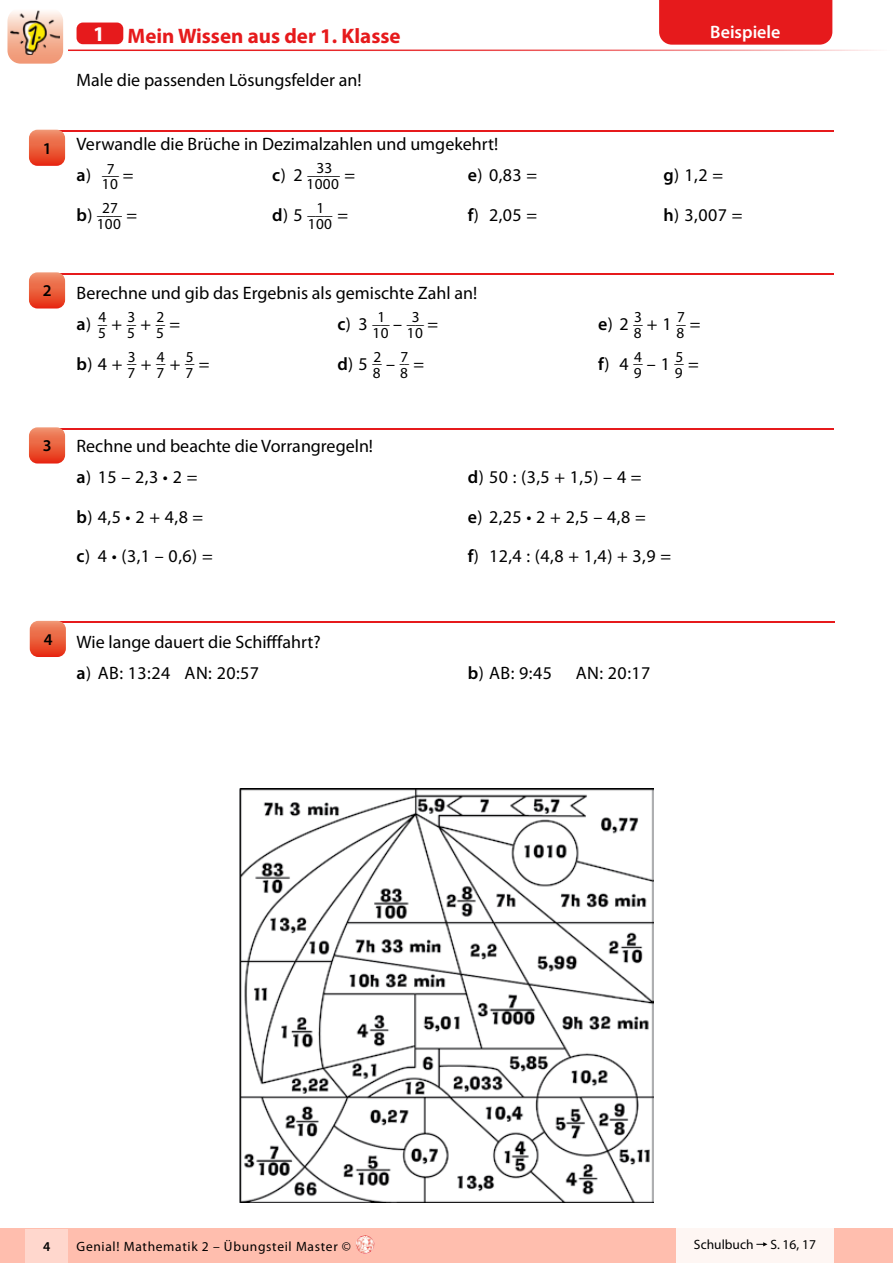
<style>
.page{position:relative;width:893px;height:1263px;background:#fff}
.page>*{position:absolute;margin:0;border:0;box-sizing:border-box;transform-origin:0 0}
.t1{font:700 21px "Myriad Pro";color:#e61a1c}
.t2{font:18px/39.5px "Myriad Pro";color:#000}
.t3{font:600 18px "Myriad Pro";color:#fff}
.t4{font:600 16.5px "Myriad Pro";color:#000}
.t5{font:15.3px/14.2px "Myriad Pro";letter-spacing:.025em;color:#000}
.t6{font:15.3px "Myriad Pro";letter-spacing:.025em;color:#000;scale:.61 1}
.t7{font:15.3px/14.4px "Myriad Pro";letter-spacing:.025em;color:#000;scale:1.09 1}
.t8{font:15.3px/14.2px "Myriad Pro";letter-spacing:.025em;color:#000;scale:1.12 1}
.t9{font:15.3px "Myriad Pro";letter-spacing:.025em;color:#000;scale:1.07 1}
.t10{font:13.5px "Myriad Pro";letter-spacing:.05em;color:#000}
.t11{font:13.5px "Myriad Pro";color:#000}
.t12{font:600 13.5px "Myriad Pro";color:#000}
.s1{color:#fff}
.s2{font-weight:600;font-size:18px}
.s3{font-size:18px}
.s4{font-weight:600}
</style>
<div class="page">
<div style="left:0;top:1229px;width:893px;height:34px;background:#ffbeae"></div>
<img style="left:356px;top:1235px;width:18px;height:19px;border-radius:9px">
<div style="left:26px;top:1229px;width:42px;height:34px;background:#ffd7cd"></div>
<img style="left:239px;top:788px;width:415px;height:414px">
<hr style="left:68px;top:50px;width:825px;height:1px;background:#e61a1c">
<div style="left:77px;top:23px;width:46px;height:21px;background:#e61a1c;border-radius:6px"></div>
<div style="left:659px;top:0;width:173px;height:45px;background:#e61a1c"></div>
<div style="left:676px;top:1229px;width:157px;height:34px;background:#fef6f3"></div>
<svg style="left:756px;top:1242px;width:11px;height:4px"></svg>
<hr style="left:36px;top:130px;width:797px;height:2px;background:#e61a1c">
<svg style="left:29px;top:130px;width:36px;height:36px"></svg>
<hr style="left:36px;top:273px;width:797px;height:1px;background:#e61a1c">
<svg style="left:29px;top:272px;width:36px;height:36px"></svg>
<hr style="left:36px;top:428px;width:797px;height:1px;background:#e61a1c">
<svg style="left:29px;top:427px;width:36px;height:36px"></svg>
<hr style="left:37px;top:621px;width:797px;height:2px;background:#e61a1c">
<svg style="left:30px;top:621px;width:36px;height:36px"></svg>
<svg style="left:7px;top:10px;width:56px;height:54px"></svg>
<img style="left:10px;top:11px;width:50px;height:43px">
<p class="t1" style="left:93px;top:22px;width:309px"><span class="s1">1</span> Mein Wissen aus der 1. Klasse</p>
<p class="t3" style="left:710px;top:20px;width:72px">Beispiele</p>
<p class="t2" style="left:77px;top:60px;width:287px">Male die passenden Lösungsfelder an!</p>
<p class="t4" style="left:43px;top:138px;width:10px">1</p>
<p class="t2" style="left:77px;top:124px;width:423px">Verwandle die Brüche in Dezimalzahlen und umgekehrt!</p>
<p class="t8" style="left:102px;top:163px;width:30px;text-indent:-25px"><span class="s2">a</span><span class="s3">)</span> __7<br>10 <sup>=</sup></p>
<p class="t7" style="left:77px;top:202px;width:43px"><span class="s2">b</span><span class="s3">)</span> ___</p>
<p class="t5" style="left:306px;top:160px;width:50px;line-height:16px;text-indent:10px">33<br>1000 <sup>=</sup></p>
<p class="t7" style="left:308px;top:202px;width:39px;text-indent:-36px"><span class="s2">d</span><span class="s3">) 5</span> ___1<br>100 <sup>=</sup></p>
<p class="t9" style="left:272px;top:161px;width:65px"><span class="s2">c</span><span class="s3">) 2</span> ____</p>
<p class="t2" style="left:468px;top:155px;width:71px"><span class="s4">e</span>) 0,83 = <span class="s4">f</span>) 2,05 =</p>
<p class="t2" style="left:663px;top:155px;width:81px"><span class="s4">g</span>) 1,2 = <span class="s4">h</span>) 3,007 =</p>
<p class="t5" style="left:97px;top:199px;width:42px;line-height:16px;text-indent:5px">27<br>100 <sup>=</sup></p>
<p class="t4" style="left:43px;top:280px;width:10px">2</p>
<p class="t2" style="left:77px;top:273px;width:402px">Berechne und gib das Ergebnis als gemischte Zahl an!</p>
<p class="t6" style="left:77px;top:309px;width:52px"><span class="s2">a</span><span class="s3">)</span> __4</p>
<p class="t5" style="left:156px;top:311px;width:25px;text-indent:-29px">5 <span class="s3">+</span> _ _2<br>5 <sup>=</sup></p>
<p class="t2" style="left:77px;top:344px;width:61px"><span class="s4">b</span>) 4 + <sup>__3</sup></p>
<p class="t5" style="left:98px;top:311px;width:40px">5 <span class="s3">+</span> _ _3</p>
<p class="t5" style="left:407px;top:311px;width:33px;text-indent:-34px">10 <span class="s3">–</span> __3<br>10 <sup>=</sup></p>
<p class="t6" style="left:337px;top:349px;width:74px"><span class="s2">d</span><span class="s3">) 5</span> __2</p>
<p class="t8" style="left:337px;top:311px;width:48px"><span class="s2">c</span><span class="s3">) 3</span> __1</p>
<p class="t5" style="left:128px;top:351px;width:40px">7 <span class="s3">+</span> _ _4</p>
<p class="t5" style="left:186px;top:351px;width:25px;text-indent:-29px">7 <span class="s3">+</span> _ _5<br>7 <sup>=</sup></p>
<p class="t5" style="left:400px;top:351px;width:25px;text-indent:-27px">8 <span class="s3">–</span> _ _7<br>8 <sup>=</sup></p>
<p class="t6" style="left:598px;top:309px;width:74px"><span class="s2">e</span><span class="s3">) 2</span> __3</p>
<p class="t5" style="left:677px;top:311px;width:25px;text-indent:-43px">8 <span class="s3">+ 1</span> _ _7<br>8 <sup>=</sup></p>
<p class="t6" style="left:598px;top:349px;width:74px"><span class="s2">f</span><span class="s3">) 4</span> __4</p>
<p class="t5" style="left:675px;top:351px;width:25px;text-indent:-41px">9 <span class="s3">– 1</span> _ _5<br>9 <sup>=</sup></p>
<p class="t4" style="left:43px;top:435px;width:10px">3</p>
<p class="t2" style="left:77px;top:430px;width:298px;line-height:31.3px">Rechne und beachte die Vorrangregeln! <span class="s4">a</span>) 15 – 2,3 • 2 =</p>
<p class="t2" style="left:77px;top:497px;width:138px"><span class="s4">b</span>) 4,5 • 2 + 4,8 = <span class="s4">c</span>) 4 • (3,1 – 0,6) =</p>
<p class="t2" style="left:468px;top:457px;width:205px"><span class="s4">d</span>) 50 : (3,5 + 1,5) – 4 =<br><span class="s4">e</span>) 2,25 • 2 + 2,5 – 4,8 =<br><span class="s4">f</span>) 12,4 : (4,8 + 1,4) + 3,9 =</p>
<p class="t4" style="left:44px;top:629px;width:10px">4</p>
<p class="t2" style="left:77px;top:626px;width:246px;line-height:31.3px">Wie lange dauert die Schifffahrt? <span class="s4">a</span>) AB: 13:24 AN: 20:57</p>
<p class="t2" style="left:468px;top:653px;width:86px"><span class="s4">b</span>) AB: 9:45</p>
<p class="t2" style="left:576px;top:653px;width:76px">AN: 20:17</p>
<p class="t12" style="left:43px;top:1238px;width:9px">4</p>
<p class="t10" style="left:77px;top:1238px;width:276px">Genial! Mathematik 2 – Übungsteil Master ©</p>
<p class="t11" style="left:694px;top:1236px;width:124px">Schulbuch S. 16, 17</p>
</div>
